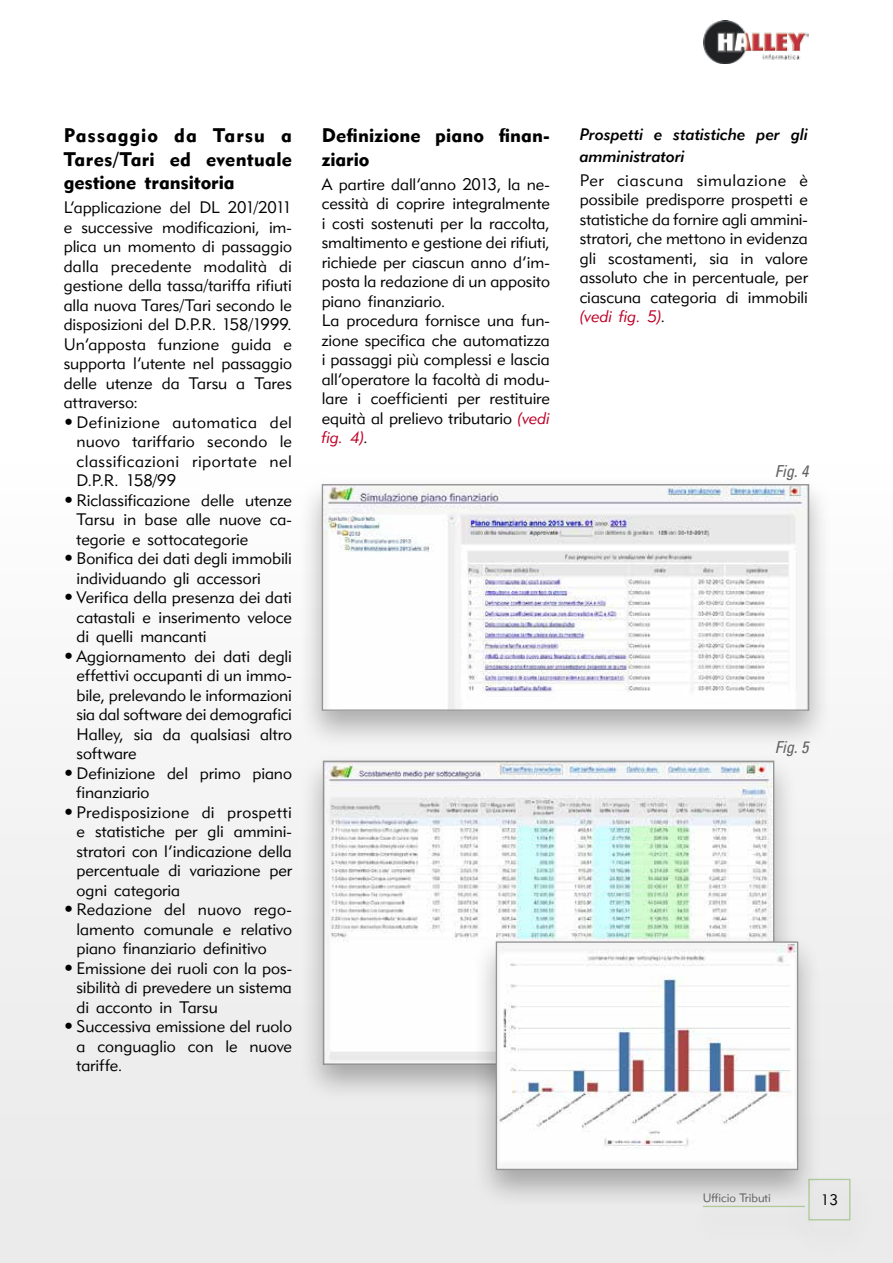
<style>
.page{position:relative;width:893px;height:1263px;background:#fff}
.page>*{position:absolute;margin:0;border:0;box-sizing:border-box;transform-origin:0 0}
.t1{font:19.5px/23.4px "Geometric 415 BT Black A";letter-spacing:.005em;color:#000;text-align:justify}
.t2{font:16.5px/19.5px "Geometric 415 BT Lite A";color:#000;text-align:justify}
.t3{font:16.5px/21.6px "Geometric 415 BT Medium Italic A";color:#000}
.t4{font:16.5px "Geometric 415 BT Lite Italic A";color:#be0027}
.t5{font:italic condensed 16.5px "Univers LT";color:#636363}
.t6{font:15px "Geometric 415 BT Lite A";color:#000}
.t7{font:12px "Geometric 415 BT Lite A";color:#636363}
.s1{font-family:"Futura"}
.s2{font-family:"Geometric 415 BT Lite Italic A";color:#be0027}
.s3{font-family:"Geometric 415 BT Lite A";color:#000}
</style>
<div class="page">
<div style="left:0;top:0;width:893px;height:1263px;background:linear-gradient(to bottom,#fff,#ebebeb)"></div>
<div style="left:784px;top:1170px;width:90px;height:89px;background:#e9e9e9"></div>
<div style="left:808px;top:1179px;width:42px;height:41px;border:1px solid #afca9a"></div>
<div style="left:684px;top:1197px;width:140px;height:49px;background:#e9e9e9"></div>
<img style="left:704px;top:20px;width:104px;height:44px">
<div style="left:298px;top:475px;width:535px;height:274px;background:#000;opacity:.3"></div>
<img style="left:324px;top:486px;width:483px;height:223px">
<div style="left:322px;top:484px;width:487px;height:227px;border:1px solid #939393"></div>
<div style="left:299px;top:751px;width:499px;height:353px;background:#000;opacity:.3"></div>
<img style="left:325px;top:763px;width:447px;height:300px">
<div style="left:472px;top:932px;width:350px;height:277px;background:#000;opacity:.3"></div>
<img style="left:498px;top:943px;width:298px;height:225px">
<div style="left:496px;top:941px;width:302px;height:229px;border:1px solid #939393"></div>
<p class="t1" style="left:64px;top:124px;width:230px">Passaggio da Tarsu a Tares/Tari ed eventuale gestione transitoria</p>
<p class="t2" style="left:64px;top:197px;width:230px">L’applicazione del DL 201/2011 e successive modificazioni, im&shy;plica un momento di passaggio dalla precedente modalità di gestione della tassa/tariffa rifiuti alla nuova Tares/Tari secondo le disposizioni del D.P.R. 158/1999.<br>Un’apposta funzione guida e supporta l’utente nel passaggio delle utenze da Tarsu a Tares attraverso:</p>
<p class="t2" style="left:77px;top:412px;width:217px;text-indent:-13px"><span class="s1">•</span> Definizione automatica del nuovo tariffario secondo le classificazioni riportate nel D.P.R. 158/99</p>
<p class="t2" style="left:77px;top:490px;width:217px;text-indent:-13px"><span class="s1">•</span> Riclassificazione delle utenze Tarsu in base alle nuove ca&shy;tegorie e sottocategorie</p>
<p class="t2" style="left:77px;top:548px;width:217px;text-indent:-13px"><span class="s1">•</span> Bonifica dei dati degli immobili individuando gli accessori</p>
<p class="t2" style="left:77px;top:587px;width:217px;text-indent:-13px"><span class="s1">•</span> Verifica della presenza dei dati catastali e inserimento veloce di quelli mancanti</p>
<p class="t2" style="left:77px;top:646px;width:217px;text-indent:-13px"><span class="s1">•</span> Aggiornamento dei dati degli effettivi occupanti di un immo&shy;bile, prelevando le informazioni sia dal software dei demografici Halley, sia da qualsiasi altro software</p>
<p class="t2" style="left:77px;top:763px;width:217px;text-indent:-13px"><span class="s1">•</span> Definizione del primo piano finanziario</p>
<p class="t2" style="left:77px;top:802px;width:217px;text-indent:-13px"><span class="s1">•</span> Predisposizione di prospetti e statistiche per gli ammini&shy;stratori con l’indicazione della percentuale di variazione per ogni categoria</p>
<p class="t2" style="left:77px;top:899px;width:217px;text-indent:-13px"><span class="s1">•</span> Redazione del nuovo rego&shy;lamento comunale e relativo piano finanziario definitivo</p>
<p class="t2" style="left:77px;top:958px;width:217px;text-indent:-13px"><span class="s1">•</span> Emissione dei ruoli con la pos&shy;sibilità di prevedere un sistema di acconto in Tarsu</p>
<p class="t2" style="left:77px;top:1016px;width:217px;text-indent:-13px"><span class="s1">•</span> Successiva emissione del ruolo a conguaglio con le nuove tariffe.</p>
<p class="t1" style="left:322px;top:124px;width:230px">Definizione piano finan&shy;ziario</p>
<p class="t2" style="left:322px;top:174px;width:230px;text-align:left">A partire dall’anno 2013, la ne&shy;cessità di coprire integralmente i costi sostenuti per la raccolta, smaltimento e gestione dei rifiuti, richiede per ciascun anno d’im&shy;posta la redazione di un apposito piano finanziario.<br>La procedura fornisce una fun&shy;zione specifica che automatizza i passaggi più complessi e lascia all’operatore la facoltà di modu&shy;lare i coefficienti per restituire equità al prelievo tributario <span class="s2">(vedi</span></p>
<p class="t4" style="left:322px;top:427px;width:48px">fig. 4)<span class="s3">.</span></p>
<p class="t3" style="left:580px;top:123px;width:230px">Prospetti e statistiche per gli amministratori</p>
<p class="t2" style="left:580px;top:170px;width:230px">Per ciascuna simulazione è possibile predisporre prospetti e statistiche da fornire agli ammini&shy;stratori, che mettono in evidenza gli scostamenti, sia in valore assoluto che in percentuale, per ciascuna categoria di immobili</p>
<p class="t4" style="left:580px;top:306px;width:87px">(vedi fig. 5)<span class="s3">.</span></p>
<p class="t5" style="left:775px;top:460px;width:35px">Fig. 4</p>
<p class="t5" style="left:775px;top:737px;width:35px">Fig. 5</p>
<p class="t7" style="left:703px;top:1190px;width:70px">Ufficio Tributi</p>
<p class="t6" style="left:821px;top:1190px;width:19px">13</p>
</div>
